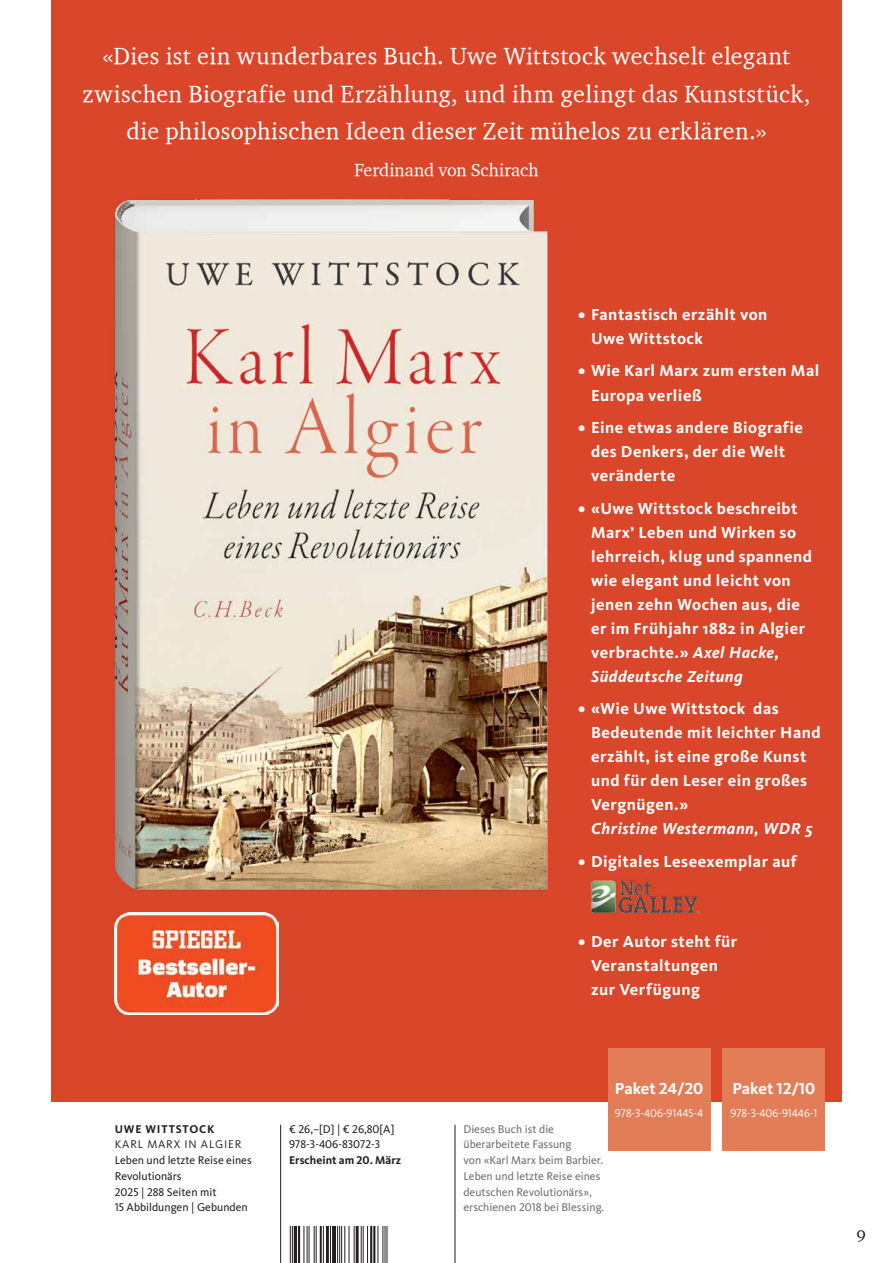
<style>
.page{position:relative;width:893px;height:1263px;background:#fff}
.page>*{position:absolute;margin:0;border:0;box-sizing:border-box;transform-origin:0 0}
.t1{font:24px/37.5px "Charter OSITCTT";letter-spacing:.02em;color:#fff;text-align:center}
.t2{font:18px "Charter OSITCTT";color:#fff}
.t3{font:18px "Charter OSITCTT";color:#231f20}
.t4{font:700 16.5px/24px "Kievit Pro";letter-spacing:.03em;color:#fff}
.t5{font:italic 700 16.5px "Kievit Pro";letter-spacing:.03em;color:#fff}
.t6{font:700 16.5px "Kievit Pro";color:#fff}
.t7{font:11.7px/15.8px "Kievit Pro";color:#6d6e71}
.t8{font:11.7px/15.8px "Kievit Pro";color:#231f20}
.t9{font:11.7px "Kievit Pro";color:#fff}
.t10{font:700 11.7px "Kievit Pro";color:#231f20}
.t11{font:11.7px "Kievit Pro";letter-spacing:.07em;color:#231f20}
.t12{font:700 11.7px "Kievit Pro";letter-spacing:.07em;color:#231f20}
.s1{font-style:italic}
</style>
<div class="page">
<div style="left:51px;top:0;width:791px;height:1101px;background:#da4629"></div>
<hr style="left:280px;top:1125px;width:1px;height:138px;background:#231f20">
<hr style="left:455px;top:1125px;width:1px;height:138px;background:#231f20">
<hr style="left:290px;top:1227px;width:1px;height:36px;background:#231f20">
<hr style="left:292px;top:1227px;width:1px;height:36px;background:#231f20">
<hr style="left:294px;top:1227px;width:3px;height:36px;background:#231f20">
<hr style="left:298px;top:1227px;width:2px;height:36px;background:#231f20">
<hr style="left:304px;top:1227px;width:1px;height:36px;background:#231f20">
<hr style="left:307px;top:1227px;width:1px;height:36px;background:#231f20">
<hr style="left:309px;top:1227px;width:1px;height:36px;background:#231f20">
<hr style="left:314px;top:1227px;width:1px;height:36px;background:#231f20">
<hr style="left:316px;top:1227px;width:1px;height:36px;background:#231f20">
<hr style="left:320px;top:1227px;width:2px;height:36px;background:#231f20">
<hr style="left:323px;top:1227px;width:1px;height:36px;background:#231f20">
<hr style="left:326px;top:1227px;width:3px;height:36px;background:#231f20">
<hr style="left:330px;top:1227px;width:1px;height:36px;background:#231f20">
<svg style="left:332px;top:1227px;width:4px;height:36px"></svg>
<hr style="left:337px;top:1227px;width:1px;height:36px;background:#231f20">
<hr style="left:339px;top:1227px;width:1px;height:36px;background:#231f20">
<hr style="left:341px;top:1227px;width:1px;height:36px;background:#231f20">
<hr style="left:344px;top:1227px;width:1px;height:36px;background:#231f20">
<hr style="left:349px;top:1227px;width:1px;height:36px;background:#231f20">
<hr style="left:354px;top:1227px;width:1px;height:36px;background:#231f20">
<hr style="left:356px;top:1227px;width:3px;height:36px;background:#231f20">
<hr style="left:361px;top:1227px;width:1px;height:36px;background:#231f20">
<hr style="left:363px;top:1227px;width:1px;height:36px;background:#231f20">
<hr style="left:367px;top:1227px;width:1px;height:36px;background:#231f20">
<hr style="left:370px;top:1227px;width:2px;height:36px;background:#231f20">
<hr style="left:373px;top:1227px;width:2px;height:36px;background:#231f20">
<hr style="left:377px;top:1227px;width:1px;height:36px;background:#231f20">
<hr style="left:382px;top:1227px;width:1px;height:36px;background:#231f20">
<hr style="left:385px;top:1227px;width:1px;height:36px;background:#231f20">
<hr style="left:387px;top:1227px;width:1px;height:36px;background:#231f20">
<img style="left:115px;top:912px;width:163px;height:102px">
<div style="left:723px;top:1048px;width:102px;height:102px;background:#e37d58"></div>
<div style="left:608px;top:1048px;width:102px;height:102px;background:#e37d58"></div>
<img style="left:591px;top:878px;width:109px;height:35px">
<img style="left:114px;top:199px;width:434px;height:692px">
<h1 class="t1" style="left:83px;top:37px;width:729px">«Dies ist ein wunderbares Buch. Uwe Wittstock wechselt elegant zwischen Biografie und Erzählung, und ihm gelingt das Kunststück, die philosophischen Ideen dieser Zeit mühelos zu erklären.»</h1>
<p class="t2" style="left:354px;top:159px;width:186px">Ferdinand von Schirach</p>
<p class="t12" style="left:115px;top:1121px;width:101px">UWE WITTSTOCK</p>
<p class="t11" style="left:115px;top:1137px;width:128px">KARL MARX IN ALGIER</p>
<p class="t8" style="left:115px;top:1152px;width:138px">Leben und letzte Reise eines<br>Revolutionärs<br>2025 | 288 Seiten mit<br>15 Abbildungen | Gebunden</p>
<p class="t8" style="left:289px;top:1121px;width:107px">€ 26,–[D] | € 26,80[A]<br>978-3-406-83072-3</p>
<p class="t10" style="left:289px;top:1153px;width:114px">Erscheint am 20. März</p>
<p class="t4" style="left:591px;top:302px;width:178px;text-indent:-13px">• Fantastisch erzählt von<br>Uwe Wittstock</p>
<p class="t4" style="left:591px;top:359px;width:230px;text-indent:-13px">• Wie Karl Marx zum ersten Mal<br>Europa verließ</p>
<p class="t4" style="left:591px;top:415px;width:213px;text-indent:-13px">• Eine etwas andere Biografie des Denkers, der die Welt veränderte</p>
<p class="t4" style="left:591px;top:496px;width:222px;text-indent:-13px">• «Uwe Wittstock beschreibt<br>Marx’ Leben und Wirken so lehrreich, klug und spannend wie elegant und leicht von jenen zehn Wochen aus, die er im Frühjahr 1882 in Algier verbrachte.» <span class="s1">Axel Hacke,<br>Süddeutsche Zeitung</span></p>
<p class="t4" style="left:591px;top:696px;width:231px;text-indent:-13px">• «Wie Uwe Wittstock das<br>Bedeutende mit leichter Hand erzählt, ist eine große Kunst und für den Leser ein großes<br>Vergnügen.»</p>
<p class="t5" style="left:591px;top:819px;width:223px">Christine Westermann, WDR 5</p>
<p class="t4" style="left:578px;top:849px;width:220px">• Digitales Leseexemplar auf</p>
<p class="t4" style="left:591px;top:929px;width:148px;text-indent:-13px">• Der Autor steht für<br>Veranstaltungen zur Verfügung</p>
<p class="t7" style="left:463px;top:1121px;width:142px">Dieses Buch ist die überarbeitete Fassung<br>von «Karl Marx beim Barbier.<br>Leben und letzte Reise eines deutschen Revolutionärs», erschienen 2018 bei Blessing.</p>
<p class="t6" style="left:615px;top:1079px;width:90px">Paket 24/20</p>
<p class="t9" style="left:615px;top:1106px;width:90px">978-3-406-91445-4</p>
<p class="t6" style="left:732px;top:1079px;width:84px">Paket 12/10</p>
<p class="t9" style="left:730px;top:1106px;width:89px">978-3-406-91446-1</p>
<p class="t3" style="left:856px;top:1222px;width:12px">9</p>
</div>
